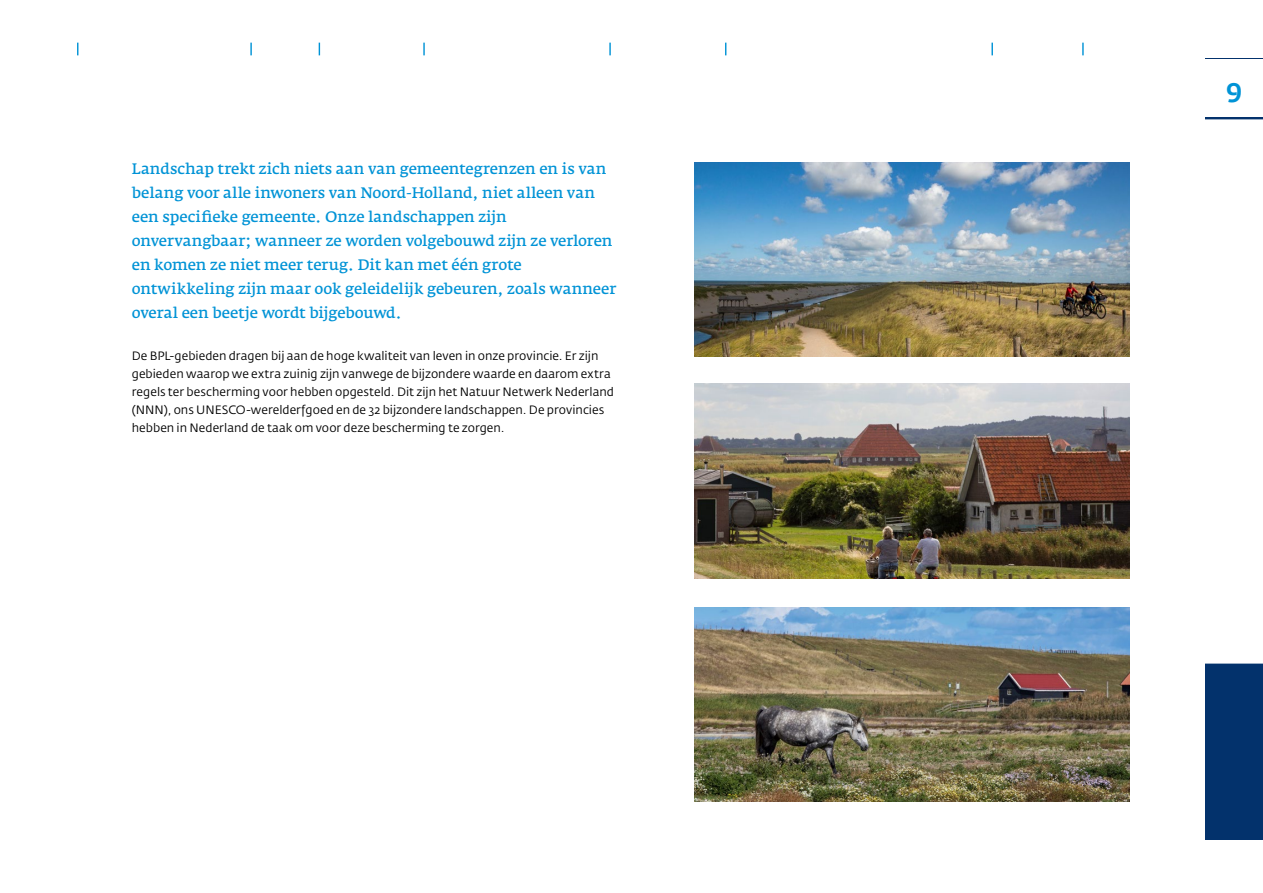
<style>
.page{position:relative;width:1263px;height:893px;background:#fff}
.page>*{position:absolute;margin:0;border:0;box-sizing:border-box;transform-origin:0 0}
.t1{font:500 27px "Fedra Sans Std";color:#0093d6}
.t2{font:600 15px/24px "Fedra Serif A Std";letter-spacing:-.005em;color:#0093d6}
.t3{font:12px/18px "Fedra Sans Std";color:#000}
</style>
<div class="page">
<svg style="left:77px;top:43px;width:1px;height:12px"></svg>
<svg style="left:250px;top:43px;width:2px;height:12px"></svg>
<svg style="left:319px;top:43px;width:1px;height:12px"></svg>
<svg style="left:423px;top:43px;width:2px;height:12px"></svg>
<svg style="left:609px;top:43px;width:2px;height:12px"></svg>
<svg style="left:725px;top:43px;width:1px;height:12px"></svg>
<svg style="left:1082px;top:43px;width:2px;height:12px"></svg>
<svg style="left:991px;top:43px;width:2px;height:12px"></svg>
<img style="left:694px;top:162px;width:436px;height:195px">
<img style="left:694px;top:383px;width:436px;height:195px">
<img style="left:694px;top:607px;width:436px;height:195px">
<div style="left:1205px;top:2px;width:58px;height:117px;background:#03326c"></div>
<div style="left:1205px;top:59px;width:58px;height:58px;background:#fff"></div>
<div style="left:1205px;top:663px;width:58px;height:177px;background:#03326c"></div>
<div style="left:1205px;top:0;width:58px;height:58px;background:#fff"></div>
<p class="t2" style="left:132px;top:157px;width:486px">Landschap trekt zich niets aan van gemeentegrenzen en is van belang voor alle inwoners van Noord-Holland, niet alleen van een specifieke gemeente. Onze landschappen zijn onvervangbaar; wanneer ze worden volgebouwd zijn ze verloren en komen ze niet meer terug. Dit kan met één grote ontwikkeling zijn maar ook geleidelijk gebeuren, zoals wanneer overal een beetje wordt bijgebouwd.</p>
<p class="t3" style="left:132px;top:347px;width:484px">De BPL-gebieden dragen bij aan de hoge kwaliteit van leven in onze provincie. Er zijn gebieden waarop we extra zuinig zijn vanwege de bijzondere waarde en daarom extra regels ter bescherming voor hebben opgesteld. Dit zijn het Natuur Netwerk Nederland (NNN), ons UNESCO-werelderfgoed en de 32 bijzondere landschappen. De provincies hebben in Nederland de taak om voor deze bescherming te zorgen.</p>
<h1 class="t1" style="left:1226px;top:72px;width:18px">9</h1>
</div>
